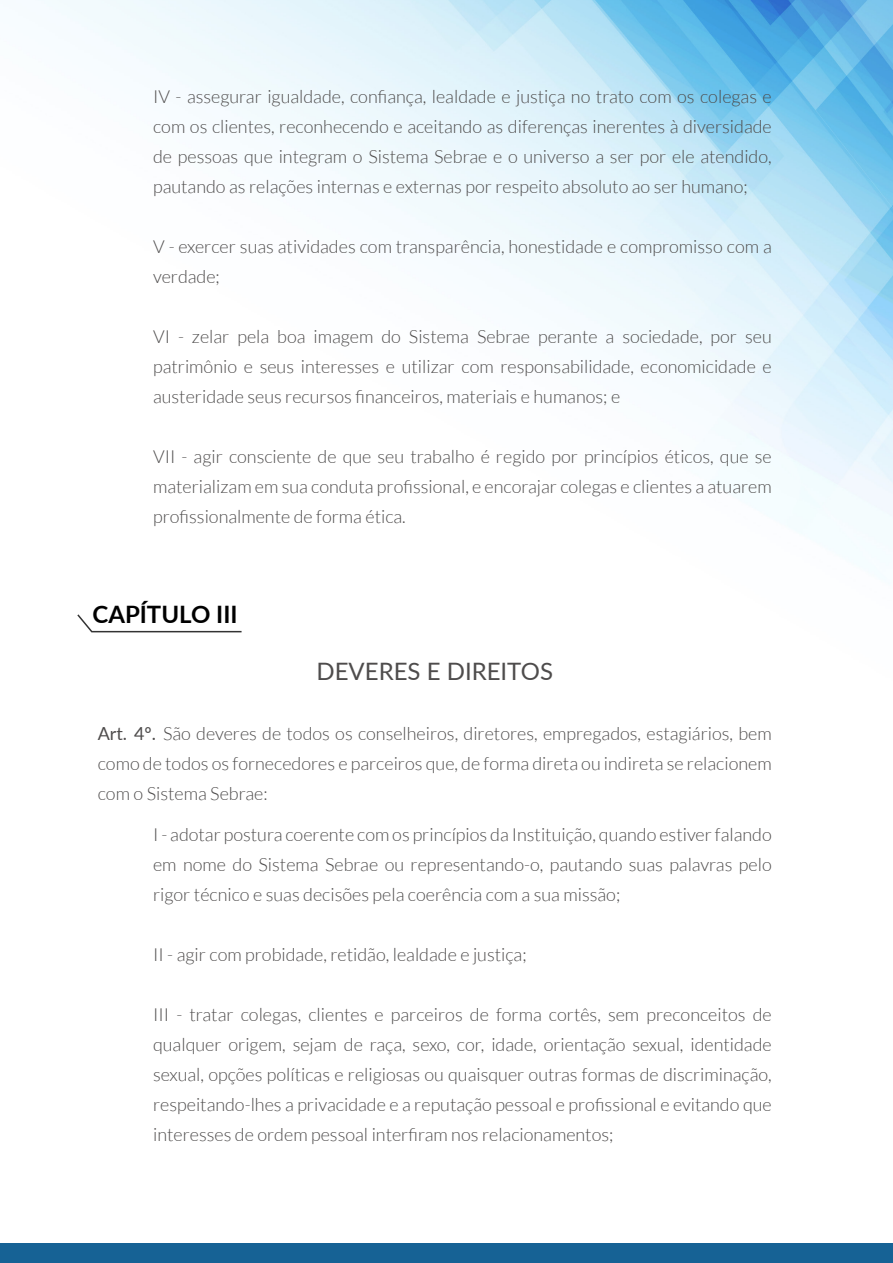
<style>
.page{position:relative;width:893px;height:1263px;background:#fff}
.page>*{position:absolute;margin:0;border:0;box-sizing:border-box;transform-origin:0 0}
.t1{font:24px "Lato";color:#4e4c4c}
.t2{font:700 24px "Lato";color:#000}
.t3{font:300 18px/30px "Lato";color:#4e4c4c;text-align:justify}
.s1{font-weight:400}
</style>
<div class="page">
<img style="left:38px;top:0;width:855px;height:569px">
<div style="left:0;top:1243px;width:893px;height:20px;background:#166295"></div>
<svg style="left:77px;top:614px;width:165px;height:19px"></svg>
<p class="t3" style="left:153px;top:81px;width:620px">IV - assegurar igualdade, confiança, lealdade e justiça no trato com os colegas e com os clientes, reconhecendo e aceitando as diferenças inerentes à diversidade de pessoas que integram o Sistema Sebrae e o universo a ser por ele atendido, pautando as relações internas e externas por respeito absoluto ao ser humano;</p>
<p class="t3" style="left:153px;top:231px;width:620px">V - exercer suas atividades com transparência, honestidade e compromisso com a verdade;</p>
<p class="t3" style="left:153px;top:321px;width:620px">VI - zelar pela boa imagem do Sistema Sebrae perante a sociedade, por seu patrimônio e seus interesses e utilizar com responsabilidade, economicidade e austeridade seus recursos financeiros, materiais e humanos; e</p>
<p class="t3" style="left:153px;top:441px;width:620px">VII - agir consciente de que seu trabalho é regido por princípios éticos, que se materializam em sua conduta profissional, e encorajar colegas e clientes a atuarem profissionalmente de forma ética.</p>
<h1 class="t2" style="left:92px;top:597px;width:147px">CAPÍTULO III</h1>
<h1 class="t1" style="left:317px;top:654px;width:238px">DEVERES E DIREITOS</h1>
<p class="t3" style="left:98px;top:719px;width:675px"><span class="s1">Art. 4º.</span> São deveres de todos os conselheiros, diretores, empregados, estagiários, bem como de todos os fornecedores e parceiros que, de forma direta ou indireta se relacionem com o Sistema Sebrae:</p>
<p class="t3" style="left:153px;top:820px;width:620px">I - adotar postura coerente com os princípios da Instituição, quando estiver falando em nome do Sistema Sebrae ou representando-o, pautando suas palavras pelo rigor técnico e suas decisões pela coerência com a sua missão;</p>
<p class="t3" style="left:153px;top:940px;width:375px">II - agir com probidade, retidão, lealdade e justiça;</p>
<p class="t3" style="left:153px;top:1000px;width:620px">III - tratar colegas, clientes e parceiros de forma cortês, sem preconceitos de qualquer origem, sejam de raça, sexo, cor, idade, orientação sexual, identidade sexual, opções políticas e religiosas ou quaisquer outras formas de discriminação, respeitando-lhes a privacidade e a reputação pessoal e profissional e evitando que interesses de ordem pessoal interfiram nos relacionamentos;</p>
</div>
